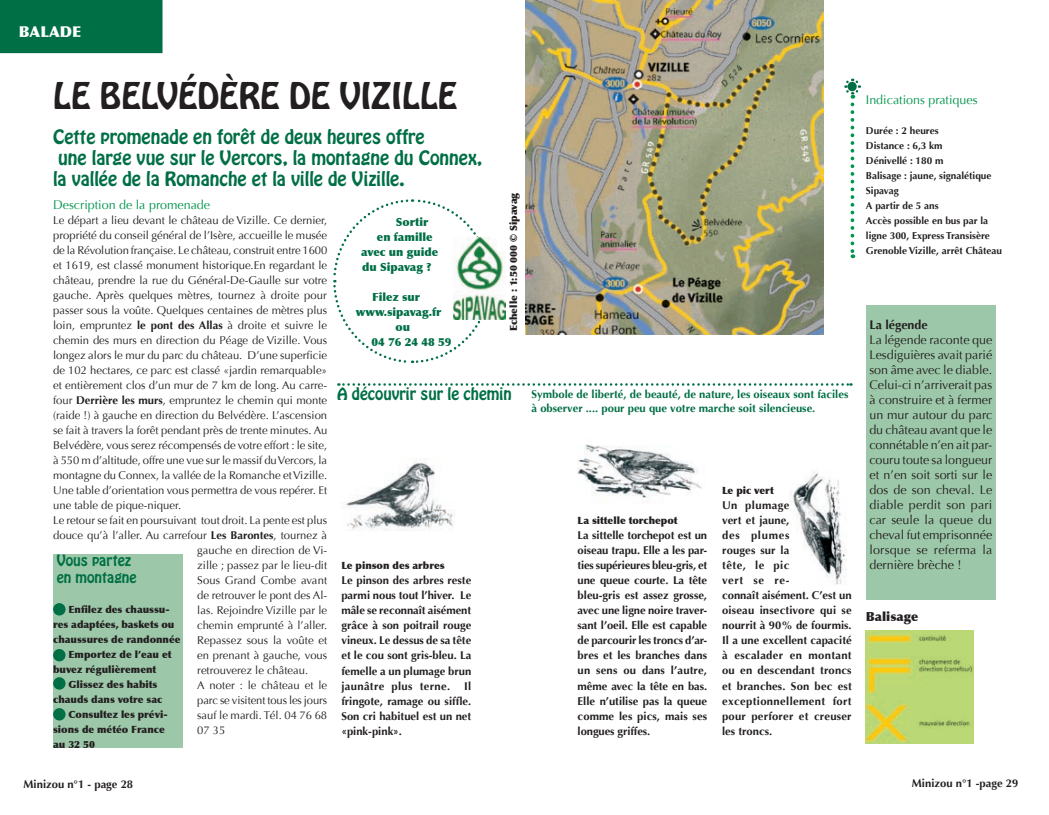
<style>
.page{position:relative;width:1049px;height:815px;background:#fff}
.page>*{position:absolute;margin:0;border:0;box-sizing:border-box;transform-origin:0 0}
.t1{font:32.5px "Hobo Std";color:#231f20}
.t2{font:17.5px/21px "Hobo Std";color:#016f45}
.t3{font:15px "Hobo Std";color:#016f45}
.t4{font:900 15px "Optima";color:#fff}
.t5{font:13.75px/16.5px "Hobo Std";color:#016f45}
.t6{font:12.5px/15px "Optima";color:#231f20;text-align:justify}
.t7{font:12.5px "Optima";color:#00944d}
.t8{font:700 12.5px "Optima";color:#231f20}
.t9{font:900 12.5px "Optima";color:#231f20}
.t10{font:11.25px "Optima";color:#231f20}
.t11{font:700 11.25px/15px "Optima";color:#231f20;text-align:justify}
.t12{font:700 11.25px/13.5px "Optima";color:#016f45}
.t13{font:900 11.25px "Optima";color:#016f45}
.t14{font:900 10px "Optima";color:#231f20}
.t15{font:700 10px/15px "Optima";color:#231f20}
.s1{font-weight:700}
</style>
<div class="page">
<div style="left:0;top:0;width:162px;height:53px;background:#016f45"></div>
<img style="left:526px;top:0;width:297px;height:335px">
<img style="left:341px;top:459px;width:114px;height:72px">
<img style="left:789px;top:470px;width:58px;height:115px">
<img style="left:578px;top:444px;width:127px;height:58px">
<svg style="left:338px;top:383px;width:513px;height:3px"></svg>
<svg style="left:333px;top:199px;width:148px;height:165px"></svg>
<div style="left:53px;top:555px;width:130px;height:193px;background:#9cc8a9"></div>
<div style="left:53px;top:603px;width:13px;height:13px;background:#016f45;border-radius:50%"></div>
<div style="left:53px;top:649px;width:13px;height:12px;background:#016f45;border-radius:50%"></div>
<div style="left:53px;top:677px;width:13px;height:13px;background:#016f45;border-radius:50%"></div>
<div style="left:53px;top:708px;width:13px;height:13px;background:#016f45;border-radius:50%"></div>
<svg style="left:844px;top:78px;width:18px;height:180px"></svg>
<div style="left:847px;top:82px;width:10px;height:9px;background:#016f45;border-radius:50%"></div>
<div style="left:866px;top:305px;width:130px;height:295px;background:#9cc8a9"></div>
<img style="left:453px;top:237px;width:52px;height:83px">
<img style="left:866px;top:631px;width:108px;height:113px">
<h3 class="t4" style="left:19px;top:22px;width:64px">Balade</h3>
<h1 class="t1" style="left:53px;top:73px;width:406px">Le belvédère de Vizille</h1>
<h2 class="t2" style="left:53px;top:126px;width:430px">Cette promenade en forêt de deux heures offre<br>une large vue sur le Vercors, la montagne du Connex, la vallée de la Romanche et la ville de Vizille.</h2>
<p class="t7" style="left:53px;top:197px;width:158px">Description de la promenade</p>
<p class="t10" style="left:53px;top:213px;width:275px">Le départ a lieu devant le château de Vizille. Ce dernier,</p>
<p class="t10" style="left:53px;top:228px;width:276px">propriété du conseil général de l’Isère, accueille le musée</p>
<p class="t10" style="left:53px;top:243px;width:276px">de la Révolution française. Le château, construit entre 1600</p>
<p class="t10" style="left:53px;top:259px;width:276px">et 1619, est classé monument historique.En regardant le</p>
<p class="t10" style="left:53px;top:274px;width:276px">château, prendre la rue du Général-De-Gaulle sur votre</p>
<p class="t10" style="left:53px;top:289px;width:275px">gauche. Après quelques mètres, tournez à droite pour</p>
<p class="t10" style="left:53px;top:304px;width:276px">passer sous la voûte. Quelques centaines de mètres plus</p>
<p class="t10" style="left:53px;top:319px;width:275px">loin, empruntez <span class="s1">le pont des Allas</span> à droite et suivre le</p>
<p class="t10" style="left:53px;top:334px;width:276px">chemin des murs en direction du Péage de Vizille. Vous</p>
<p class="t10" style="left:53px;top:349px;width:275px">longez alors le mur du parc du château. D’une superficie</p>
<p class="t10" style="left:53px;top:364px;width:276px">de 102 hectares, ce parc est classé «jardin remarquable»</p>
<p class="t10" style="left:53px;top:379px;width:276px">et entièrement clos d’un mur de 7 km de long. Au carre-</p>
<p class="t10" style="left:53px;top:394px;width:276px">four <span class="s1">Derrière les murs</span>, empruntez le chemin qui monte</p>
<p class="t10" style="left:53px;top:409px;width:275px">(raide !) à gauche en direction du Belvédère. L’ascension</p>
<p class="t10" style="left:53px;top:424px;width:276px">se fait à travers la forêt pendant près de trente minutes. Au</p>
<p class="t10" style="left:53px;top:439px;width:275px">Belvédère, vous serez récompensés de votre effort : le site,</p>
<p class="t10" style="left:53px;top:454px;width:276px">à 550 m d’altitude, offre une vue sur le massif du Vercors, la</p>
<p class="t10" style="left:53px;top:469px;width:276px">montagne du Connex, la vallée de la Romanche et Vizille.</p>
<p class="t10" style="left:53px;top:484px;width:276px">Une table d’orientation vous permettra de vous repérer. Et</p>
<p class="t10" style="left:53px;top:499px;width:129px">une table de pique-niquer.</p>
<p class="t10" style="left:53px;top:514px;width:275px">Le retour se fait en poursuivant tout droit. La pente est plus</p>
<p class="t10" style="left:53px;top:529px;width:276px">douce qu’à l’aller. Au carrefour <span class="s1">Les Barontes</span>, tournez à</p>
<p class="t10" style="left:197px;top:544px;width:131px">gauche en direction de Vi-</p>
<p class="t10" style="left:197px;top:559px;width:131px">zille ; passez par le lieu-dit</p>
<p class="t10" style="left:197px;top:574px;width:131px">Sous Grand Combe avant</p>
<p class="t10" style="left:197px;top:589px;width:131px">de retrouver le pont des Al-</p>
<p class="t10" style="left:197px;top:604px;width:131px">las. Rejoindre Vizille par le</p>
<p class="t10" style="left:197px;top:619px;width:131px">chemin emprunté à l’aller.</p>
<p class="t10" style="left:197px;top:634px;width:131px">Repassez sous la voûte et</p>
<p class="t10" style="left:197px;top:649px;width:131px">en prenant à gauche, vous</p>
<p class="t10" style="left:197px;top:664px;width:112px">retrouverez le château.</p>
<p class="t10" style="left:197px;top:679px;width:131px">A noter : le château et le</p>
<p class="t10" style="left:197px;top:694px;width:131px">parc se visitent tous les jours</p>
<p class="t10" style="left:197px;top:709px;width:131px">sauf le mardi. Tél. 04 76 68</p>
<p class="t10" style="left:197px;top:724px;width:30px">07 35</p>
<p class="t14" style="left:508px;top:331px;width:140px;rotate:-90deg">Echelle : 1:50 000 © Sipavag</p>
<p class="t13" style="left:396px;top:216px;width:34px">Sortir</p>
<p class="t13" style="left:377px;top:231px;width:57px">en famille</p>
<p class="t13" style="left:361px;top:246px;width:79px">avec un guide</p>
<p class="t13" style="left:362px;top:261px;width:70px">du Sipavag ?</p>
<p class="t13" style="left:372px;top:291px;width:49px">Filez sur</p>
<p class="t13" style="left:356px;top:306px;width:87px">www.sipavag.fr</p>
<p class="t13" style="left:396px;top:321px;width:16px">ou</p>
<p class="t13" style="left:371px;top:336px;width:82px">04 76 24 48 59</p>
<h3 class="t3" style="left:337px;top:383px;width:176px">A découvrir sur le chemin</h3>
<p class="t5" style="left:57px;top:553px;width:82px">Vous partez en montagne</p>
<p class="t14" style="left:69px;top:603px;width:103px">Enfilez des chaussu-</p>
<p class="t14" style="left:53px;top:618px;width:123px">res adaptées, baskets ou</p>
<p class="t14" style="left:53px;top:633px;width:129px">chaussures de randonnée</p>
<p class="t14" style="left:69px;top:648px;width:104px">Emportez de l’eau et</p>
<p class="t14" style="left:53px;top:663px;width:105px">buvez régulièrement</p>
<p class="t14" style="left:69px;top:678px;width:90px">Glissez des habits</p>
<p class="t14" style="left:53px;top:693px;width:111px">chauds dans votre sac</p>
<p class="t14" style="left:69px;top:708px;width:101px">Consultez les prévi-</p>
<p class="t14" style="left:53px;top:723px;width:113px">sions de météo France</p>
<p class="t14" style="left:53px;top:738px;width:43px">au 32 50</p>
<p class="t14" style="left:341px;top:560px;width:105px">Le pinson des arbres</p>
<p class="t11" style="left:341px;top:573px;width:131px">Le pinson des arbres reste parmi nous tout l’hiver. Le mâle se reconnaît aisément grâce à son poitrail rouge vineux. Le dessus de sa tête et le cou sont gris-bleu. La femelle a un plumage brun jaunâtre plus terne. Il fringote, ramage ou siffle.<br>Son cri habituel est un net «pink-pink».</p>
<p class="t12" style="left:531px;top:388px;width:318px">Symbole de liberté, de beauté, de nature, les oiseaux sont faciles à observer .... pour peu que votre marche soit silencieuse.</p>
<p class="t14" style="left:578px;top:515px;width:101px">La sittelle torchepot</p>
<p class="t11" style="left:578px;top:528px;width:131px">La sittelle torchepot est un oiseau trapu. Elle a les par&shy;ties supérieures bleu-gris, et une queue courte. La tête bleu-gris est assez grosse, avec une ligne noire traver&shy;sant l’oeil. Elle est capable de parcourir les troncs d’ar&shy;bres et les branches dans un sens ou dans l’autre, même avec la tête en bas.<br>Elle n’utilise pas la queue comme les pics, mais ses longues griffes.</p>
<p class="t14" style="left:722px;top:485px;width:53px">Le pic vert</p>
<p class="t11" style="left:722px;top:498px;width:131px;text-align:left">Un plumage<br>vert et jaune,<br>des plumes<br>rouges sur la<br>tête, le pic<br>vert se re-<br>connaît aisément. C’est un oiseau insectivore qui se nourrit à 90% de fourmis.<br>Il a une excellent capacité à escalader en montant ou en descendant troncs et branches. Son bec est exceptionnellement fort pour perforer et creuser les troncs.</p>
<p class="t7" style="left:866px;top:92px;width:113px">Indications pratiques</p>
<p class="t15" style="left:866px;top:123px;width:137px">Durée : 2 heures<br>Distance : 6,3 km<br>Dénivellé : 180 m<br>Balisage : jaune, signalétique<br>Sipavag<br>A partir de 5 ans<br>Accès possible en bus par la ligne 300, Express Transisère<br>Grenoble Vizille, arrêt Château</p>
<p class="t8" style="left:869px;top:317px;width:60px">La légende</p>
<p class="t6" style="left:869px;top:332px;width:124px">La légende raconte que Lesdiguières avait parié son âme avec le diable.<br>Celui-ci n’arriverait pas à construire et à fermer un mur autour du parc du château avant que le connétable n’en ait par&shy;couru toute sa longueur et n’en soit sorti sur le dos de son cheval. Le diable perdit son pari car seule la queue du cheval fut emprisonnée lorsque se referma la dernière brèche !</p>
<p class="t9" style="left:866px;top:609px;width:54px">Balisage</p>
<p class="t11" style="left:24px;top:777px;width:111px">Minizou n°1 - page 28</p>
<p class="t11" style="left:912px;top:776px;width:108px">Minizou n°1 -page 29</p>
</div>
